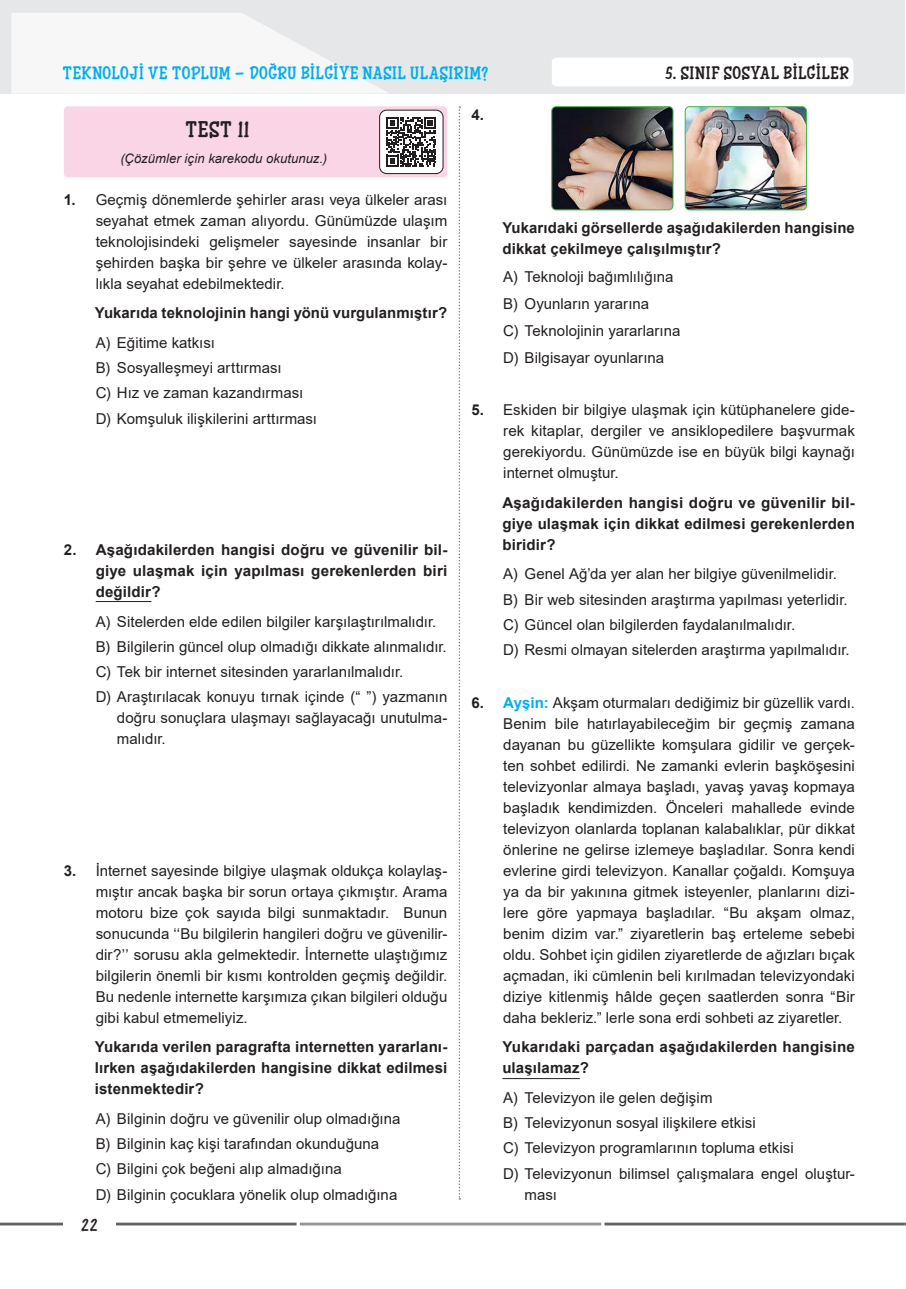
<style>
.page{position:relative;width:906px;height:1289px;background:#fff}
.page>*{position:absolute;margin:0;border:0;box-sizing:border-box;transform-origin:0 0}
.t1{font:700 22.5px "i Ciel Cucho";letter-spacing:.01em;color:#231f20}
.t2{font:700 18px "i Ciel Cucho";color:#00aeef}
.t3{font:700 18px "i Ciel Cucho";color:#231f20}
.t4{font:15px/21px "Arial";letter-spacing:.005em;color:#231f20}
.t5{font:700 15px/21px "Arial";letter-spacing:.01em;color:#231f20;text-align:justify}
.t6{font:italic 13.05px "Arial";letter-spacing:.005em;color:#231f20}
.s1{font-weight:700}
.s2{font-weight:700;color:#00aeef}
</style>
<div class="page">
<hr style="left:604px;top:1222px;width:302px;height:3px;background:#636366">
<hr style="left:300px;top:1222px;width:301px;height:3px;background:#939598">
<hr style="left:0;top:1222px;width:296px;height:3px;background:#636366">
<div style="left:0;top:0;width:904px;height:94px;background:#e6e7e9"></div>
<svg style="left:11px;top:13px;width:377px;height:80px"></svg>
<div style="left:552px;top:58px;width:301px;height:28px;background:#fff;border-radius:4px"></div>
<div style="left:63px;top:1211px;width:53px;height:25px;background:#fff"></div>
<svg style="left:458px;top:106px;width:2px;height:1093px"></svg>
<hr style="left:96px;top:601px;width:55px;height:1px;background:#231f20">
<div style="left:64px;top:106px;width:383px;height:71px;background:#fad5e5;border-radius:4px"></div>
<div style="left:379px;top:110px;width:64px;height:64px;background:#fff;border-radius:7px"></div>
<svg style="left:386px;top:117px;width:50px;height:50px"></svg>
<div style="left:379px;top:110px;width:64px;height:64px;border:1px solid #231f20;border-radius:7px"></div>
<hr style="left:502px;top:1078px;width:78px;height:1px;background:#231f20">
<img style="left:553px;top:107px;width:120px;height:103px">
<div style="left:551px;top:106px;width:122px;height:104px;border:1px solid #3ab54a;border-radius:4px"></div>
<img style="left:685px;top:108px;width:121px;height:102px">
<div style="left:685px;top:106px;width:122px;height:104px;border:1px solid #3ab54a;border-radius:4px"></div>
<p class="t2" style="left:62px;top:59px;width:428px">TEKNOLOJİ VE TOPLUM - DOĞRU BİLGİYE NASIL ULAŞIRIM?</p>
<p class="t3" style="left:665px;top:59px;width:185px">5. SINIF SOSYAL BİLGİLER</p>
<h1 class="t1" style="left:185px;top:113px;width:66px">TEST 11</h1>
<p class="t6" style="left:120px;top:150px;width:208px">(Çözümler için karekodu okutunuz.)</p>
<p class="t4" style="left:96px;top:189px;width:353px;text-align:justify;text-indent:-32px"><span class="s1">1.</span> Geçmiş dönemlerde şehirler arası veya ülkeler arası seyahat etmek zaman alıyordu. Günümüzde ulaşım teknolojisindeki gelişmeler sayesinde insanlar bir şehirden başka bir şehre ve ülkeler arasında kolay&shy;lıkla seyahat edebilmektedir.</p>
<p class="t5" style="left:95px;top:303px;width:354px">Yukarıda teknolojinin hangi yönü vurgulanmıştır?</p>
<p class="t4" style="left:96px;top:330px;width:223px;line-height:25.2px">A) Eğitime katkısı<br>B) Sosyalleşmeyi arttırması<br>C) Hız ve zaman kazandırması<br>D) Komşuluk ilişkilerini arttırması</p>
<p class="t5" style="left:96px;top:539px;width:353px;text-indent:-32px">2. Aşağıdakilerden hangisi doğru ve güvenilir bil&shy;giye ulaşmak için yapılması gerekenlerden biri değildir?</p>
<p class="t4" style="left:96px;top:608px;width:353px;line-height:25.2px">A) Sitelerden elde edilen bilgiler karşılaştırılmalıdır.<br>B) Bilgilerin güncel olup olmadığı dikkate alınmalıdır.<br>C) Tek bir internet sitesinden yararlanılmalıdır.<br>D) Araştırılacak konuyu tırnak içinde (“ ”) yazmanın</p>
<p class="t4" style="left:117px;top:707px;width:332px">doğru sonuçlara ulaşmayı sağlayacağı unutulma&shy;malıdır.</p>
<p class="t4" style="left:96px;top:859px;width:353px;text-align:justify;text-indent:-32px"><span class="s1">3.</span> İnternet sayesinde bilgiye ulaşmak oldukça kolaylaş&shy;mıştır ancak başka bir sorun ortaya çıkmıştır. Arama motoru bize çok sayıda bilgi sunmaktadır. Bunun sonucunda ‘‘Bu bilgilerin hangileri doğru ve güvenilir&shy;dir?’’ sorusu akla gelmektedir. İnternette ulaştığımız bilgilerin önemli bir kısmı kontrolden geçmiş değildir.<br>Bu nedenle internette karşımıza çıkan bilgileri olduğu gibi kabul etmemeliyiz.</p>
<p class="t5" style="left:95px;top:1036px;width:354px">Yukarıda verilen paragrafta internetten yararlanı&shy;lırken aşağıdakilerden hangisine dikkat edilmesi istenmektedir?</p>
<p class="t4" style="left:96px;top:1105px;width:306px;line-height:25.2px">A) Bilginin doğru ve güvenilir olup olmadığına B) Bilginin kaç kişi tarafından okunduğuna<br>C) Bilgini çok beğeni alıp almadığına<br>D) Bilginin çocuklara yönelik olup olmadığına</p>
<p class="t3" style="left:80px;top:1211px;width:19px">22</p>
<p class="t5" style="left:471px;top:104px;width:14px">4.</p>
<p class="t5" style="left:502px;top:218px;width:354px">Yukarıdaki görsellerde aşağıdakilerden hangisine dikkat çekilmeye çalışılmıştır?</p>
<p class="t4" style="left:503px;top:264px;width:179px;line-height:26.7px">A) Teknoloji bağımlılığına<br>B) Oyunların yararına<br>C) Teknolojinin yararlarına<br>D) Bilgisayar oyunlarına</p>
<p class="t4" style="left:503px;top:399px;width:353px;text-align:justify;text-indent:-32px"><span class="s1">5.</span> Eskiden bir bilgiye ulaşmak için kütüphanelere gide&shy;rek kitaplar, dergiler ve ansiklopedilere başvurmak gerekiyordu. Günümüzde ise en büyük bilgi kaynağı internet olmuştur.</p>
<p class="t5" style="left:502px;top:492px;width:354px">Aşağıdakilerden hangisi doğru ve güvenilir bil&shy;giye ulaşmak için dikkat edilmesi gerekenlerden biridir?</p>
<p class="t4" style="left:503px;top:561px;width:348px;line-height:25.2px">A) Genel Ağ’da yer alan her bilgiye güvenilmelidir.<br>B) Bir web sitesinden araştırma yapılması yeterlidir.<br>C) Güncel olan bilgilerden faydalanılmalıdır.<br>D) Resmi olmayan sitelerden araştırma yapılmalıdır.</p>
<p class="t4" style="left:503px;top:691px;width:353px;text-align:justify;text-indent:-32px"><span class="s1">6.</span> <span class="s2">Ayşin:</span> Akşam oturmaları dediğimiz bir güzellik vardı.<br>Benim bile hatırlayabileceğim bir geçmiş zamana dayanan bu güzellikte komşulara gidilir ve gerçek&shy;ten sohbet edilirdi. Ne zamanki evlerin başköşesini televizyonlar almaya başladı, yavaş yavaş kopmaya başladık kendimizden. Önceleri mahallede evinde televizyon olanlarda toplanan kalabalıklar, pür dikkat önlerine ne gelirse izlemeye başladılar. Sonra kendi evlerine girdi televizyon. Kanallar çoğaldı. Komşuya ya da bir yakınına gitmek isteyenler, planlarını dizi&shy;lere göre yapmaya başladılar. “Bu akşam olmaz, benim dizim var.” ziyaretlerin baş erteleme sebebi oldu. Sohbet için gidilen ziyaretlerde de ağızları bıçak açmadan, iki cümlenin beli kırılmadan televizyondaki diziye kitlenmiş hâlde geçen saatlerden sonra “Bir daha bekleriz.” lerle sona erdi sohbeti az ziyaretler.</p>
<p class="t5" style="left:502px;top:1036px;width:354px">Yukarıdaki parçadan aşağıdakilerden hangisine ulaşılamaz?</p>
<p class="t4" style="left:503px;top:1084px;width:353px;line-height:25.2px">A) Televizyon ile gelen değişim<br>B) Televizyonun sosyal ilişkilere etkisi<br>C) Televizyon programlarının topluma etkisi<br>D) Televizyonun bilimsel çalışmalara engel oluştur-</p>
<p class="t4" style="left:524px;top:1183px;width:34px">ması</p>
</div>
